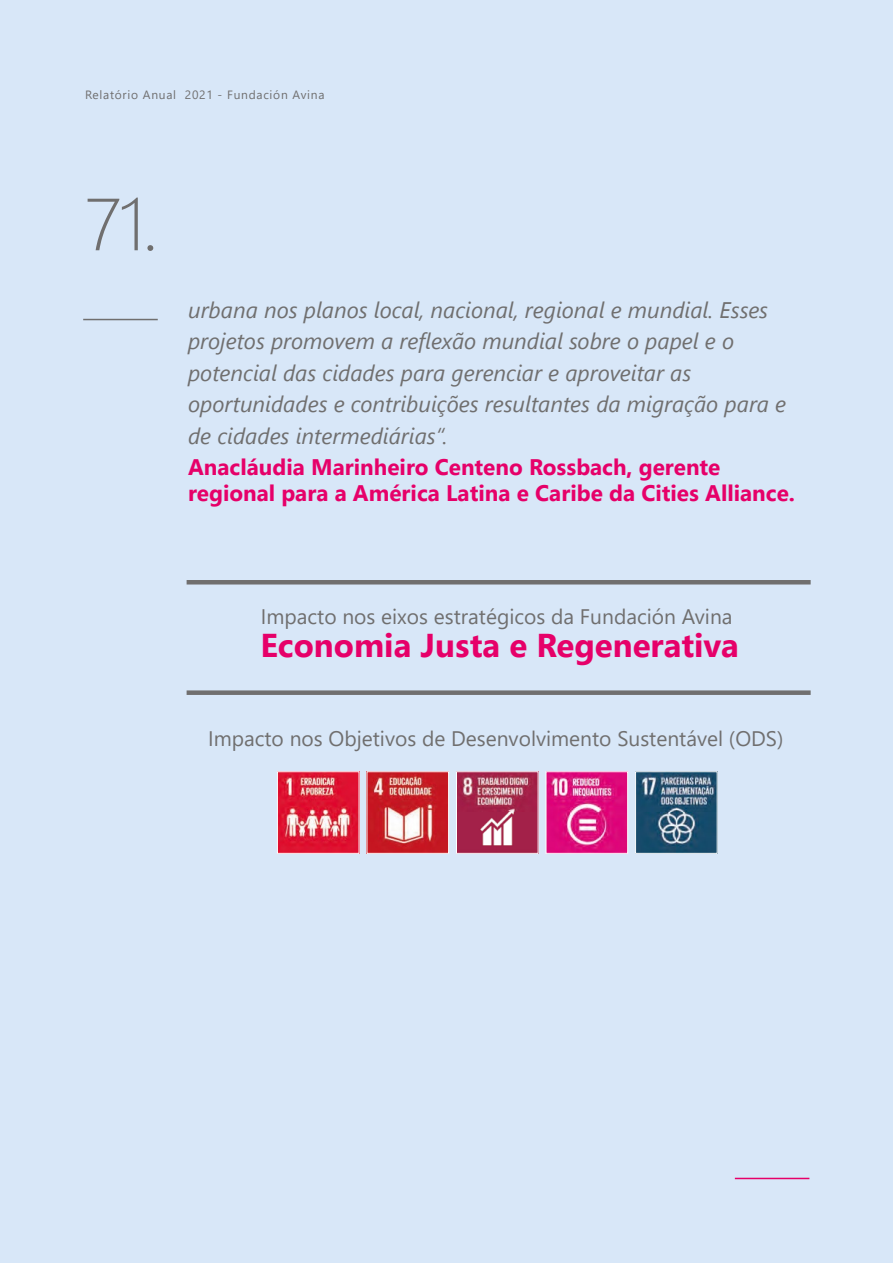
<style>
.page{position:relative;width:893px;height:1263px;background:#d8e7f8}
.page>*{position:absolute;margin:0;border:0;box-sizing:border-box;transform-origin:0 0}
.t1{font:300 73.65px "Segoe UI";color:#706f6f}
.t2{font:700 33px "Segoe UI";color:#e60069}
.t3{font:italic 22.5px/31.5px "Segoe UI";color:#706f6f}
.t4{font:700 22.5px/25.5px "Segoe UI";color:#e60069}
.t5{font:21px "Segoe UI";color:#706f6f}
.t6{font:12px "Segoe UI";letter-spacing:.06em;color:#706f6f}
</style>
<div class="page">
<hr style="left:83px;top:319px;width:75px;height:1px;background:#706f6f">
<hr style="left:187px;top:580px;width:624px;height:4px;background:#706f6f">
<div style="left:187px;top:690px;width:624px;height:5px;background:#706f6f"></div>
<hr style="left:735px;top:1178px;width:74px;height:1px;background:#e60069">
<img style="left:279px;top:773px;width:78px;height:79px">
<div style="left:277px;top:771px;width:82px;height:83px;border:1px solid #fff"></div>
<img style="left:368px;top:773px;width:79px;height:79px">
<div style="left:366px;top:771px;width:83px;height:83px;border:1px solid #fff"></div>
<img style="left:458px;top:773px;width:79px;height:79px">
<div style="left:456px;top:771px;width:83px;height:83px;border:1px solid #fff"></div>
<img style="left:548px;top:773px;width:78px;height:79px">
<div style="left:546px;top:771px;width:82px;height:83px;border:1px solid #fff"></div>
<img style="left:637px;top:773px;width:79px;height:79px">
<div style="left:635px;top:771px;width:83px;height:83px;border:1px solid #fff"></div>
<p class="t6" style="left:85px;top:84px;width:241px">Relatório Anual 2021 - Fundación Avina</p>
<h1 class="t1" style="left:85px;top:155px;width:75px">71.</h1>
<p class="t3" style="left:188px;top:290px;width:600px">urbana nos planos local, nacional, regional e mundial. Esses projetos promovem a reflexão mundial sobre o papel e o potencial das cidades para gerenciar e aproveitar as oportunidades e contribuições resultantes da migração para e de cidades intermediárias“.</p>
<p class="t4" style="left:188px;top:454px;width:608px">Anacláudia Marinheiro Centeno Rossbach, gerente regional para a América Latina e Caribe da Cities Alliance.</p>
<p class="t5" style="left:261px;top:597px;width:473px">Impacto nos eixos estratégicos da Fundación Avina</p>
<h2 class="t2" style="left:260px;top:622px;width:480px">Economia Justa e Regenerativa</h2>
<p class="t5" style="left:208px;top:718px;width:577px">Impacto nos Objetivos de Desenvolvimento Sustentável (ODS)</p>
</div>
